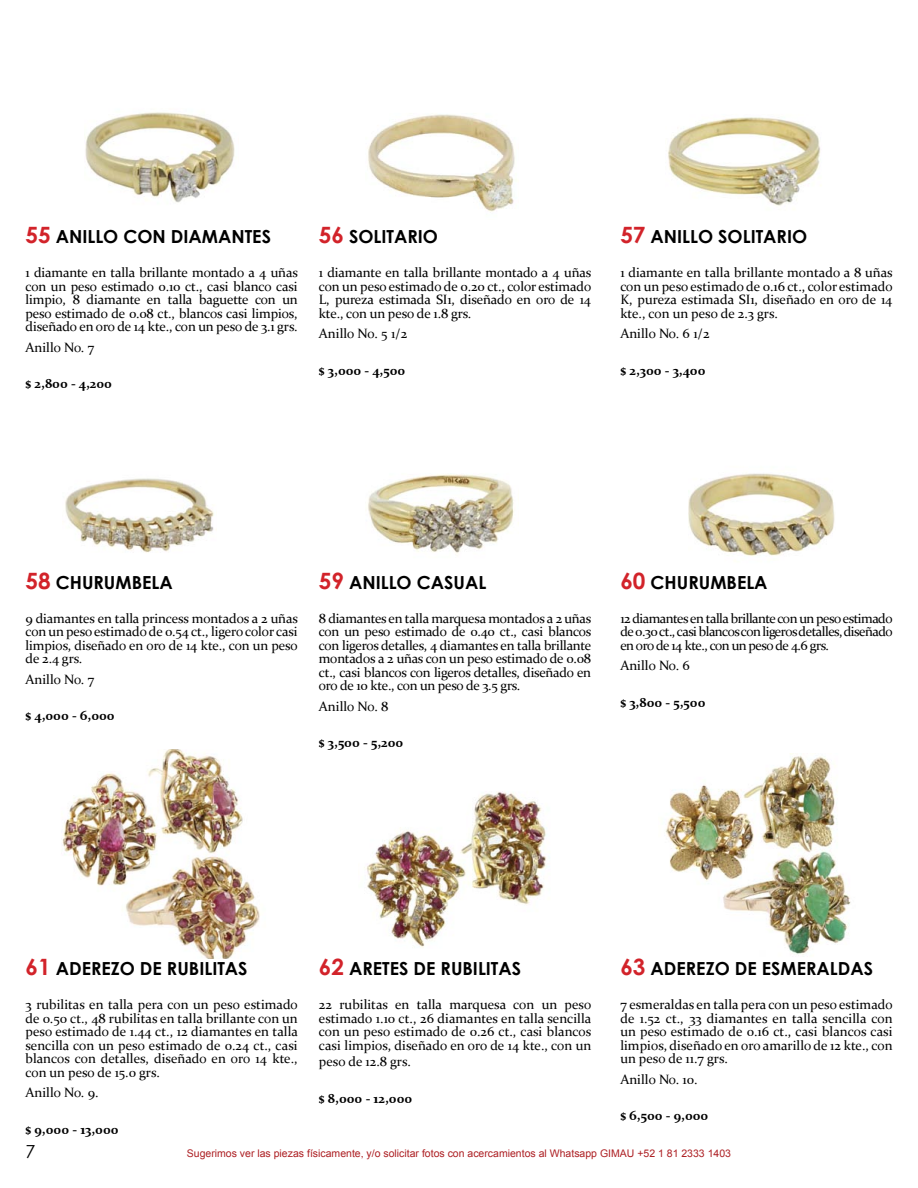
<style>
.page{position:relative;width:918px;height:1188px;background:#fff}
.page>*{position:absolute;margin:0;border:0;box-sizing:border-box;transform-origin:0 0}
.t1{font:700 18px "Century Gothic";color:#000}
.t2{font:18px "Century Gothic";color:#000}
.t3{font:13.5px/13.5px "Constantia";letter-spacing:-.01em;color:#000;text-align:justify}
.t4{font:700 13.5px "Constantia";color:#000}
.t5{font:10.5px "Arial";color:#ad1f23}
.s1{font-size:22.5px;color:#d2232a}
</style>
<div class="page">
<img style="left:85px;top:112px;width:150px;height:91px">
<img style="left:368px;top:114px;width:147px;height:98px">
<img style="left:668px;top:117px;width:152px;height:89px">
<img style="left:65px;top:478px;width:149px;height:75px">
<img style="left:367px;top:474px;width:147px;height:80px">
<img style="left:689px;top:473px;width:146px;height:83px">
<img style="left:62px;top:749px;width:198px;height:210px">
<img style="left:366px;top:791px;width:181px;height:157px">
<img style="left:665px;top:753px;width:186px;height:202px">
<h1 class="t1" style="left:26px;top:223px;width:247px"><span class="s1">55</span> ANILLO CON DIAMANTES</h1>
<p class="t3" style="left:26px;top:265px;width:274px">1 diamante en talla brillante montado a 4 uñas con un peso estimado 0.10 ct., casi blanco casi limpio, 8 diamante en talla baguette con un peso estimado de 0.08 ct., blancos casi limpios, diseñado en oro de 14 kte., con un peso de 3.1 grs.</p>
<p class="t3" style="left:26px;top:340px;width:70px">Anillo No. 7</p>
<p class="t4" style="left:26px;top:375px;width:88px">$ 2,800 - 4,200</p>
<h1 class="t1" style="left:319px;top:223px;width:121px"><span class="s1">56</span> SOLITARIO</h1>
<p class="t3" style="left:319px;top:265px;width:274px">1 diamante en talla brillante montado a 4 uñas con un peso estimado de 0.20 ct., color estimado L, pureza estimada SI1, diseñado en oro de 14 kte., con un peso de 1.8 grs.</p>
<p class="t3" style="left:319px;top:326px;width:90px">Anillo No. 5 1/2</p>
<p class="t4" style="left:319px;top:361px;width:88px">$ 3,000 - 4,500</p>
<h1 class="t1" style="left:620px;top:223px;width:188px"><span class="s1">57</span> ANILLO SOLITARIO</h1>
<p class="t3" style="left:620px;top:265px;width:274px">1 diamante en talla brillante montado a 8 uñas con un peso estimado de 0.16 ct., color estimado K, pureza estimada SI1, diseñado en oro de 14 kte., con un peso de 2.3 grs.</p>
<p class="t3" style="left:620px;top:326px;width:91px">Anillo No. 6 1/2</p>
<p class="t4" style="left:620px;top:361px;width:87px">$ 2,300 - 3,400</p>
<h1 class="t1" style="left:26px;top:569px;width:148px"><span class="s1">58</span> CHURUMBELA</h1>
<p class="t3" style="left:26px;top:611px;width:274px">9 diamantes en talla princess montados a 2 uñas con un peso estimado de 0.54 ct., ligero color casi limpios, diseñado en oro de 14 kte., con un peso de 2.4 grs.</p>
<p class="t3" style="left:26px;top:672px;width:70px">Anillo No. 7</p>
<p class="t4" style="left:26px;top:707px;width:91px">$ 4,000 - 6,000</p>
<h1 class="t1" style="left:319px;top:569px;width:169px"><span class="s1">59</span> ANILLO CASUAL</h1>
<p class="t3" style="left:319px;top:611px;width:274px">8 diamantes en talla marquesa montados a 2 uñas con un peso estimado de 0.40 ct., casi blancos con ligeros detalles, 4 diamantes en talla brillante montados a 2 uñas con un peso estimado de 0.08 ct., casi blancos con ligeros detalles, diseñado en oro de 10 kte., con un peso de 3.5 grs.</p>
<p class="t3" style="left:319px;top:699px;width:71px">Anillo No. 8</p>
<p class="t4" style="left:319px;top:734px;width:86px">$ 3,500 - 5,200</p>
<h1 class="t1" style="left:620px;top:569px;width:148px"><span class="s1">60</span> CHURUMBELA</h1>
<p class="t3" style="left:620px;top:611px;width:274px">12 diamantes en talla brillante con un peso estimado de 0.30 ct., casi blancos con ligeros detalles, diseñado en oro de 14 kte., con un peso de 4.6 grs.</p>
<p class="t3" style="left:620px;top:658px;width:71px">Anillo No. 6</p>
<p class="t4" style="left:620px;top:693px;width:87px">$ 3,800 - 5,500</p>
<h1 class="t1" style="left:26px;top:955px;width:224px"><span class="s1">61</span> ADEREZO DE RUBILITAS</h1>
<p class="t3" style="left:26px;top:997px;width:274px">3 rubilitas en talla pera con un peso estimado de 0.50 ct., 48 rubilitas en talla brillante con un peso estimado de 1.44 ct., 12 diamantes en talla sencilla con un peso estimado de 0.24 ct., casi blancos con detalles, diseñado en oro 14 kte., con un peso de 15.0 grs.</p>
<p class="t3" style="left:26px;top:1085px;width:75px">Anillo No. 9.</p>
<p class="t4" style="left:26px;top:1120px;width:95px">$ 9,000 - 13,000</p>
<h1 class="t1" style="left:319px;top:955px;width:204px"><span class="s1">62</span> ARETES DE RUBILITAS</h1>
<p class="t3" style="left:319px;top:997px;width:274px">22 rubilitas en talla marquesa con un peso estimado 1.10 ct., 26 diamantes en talla sencilla con un peso estimado de 0.26 ct., casi blancos casi limpios, diseñado en oro de 14 kte., con un</p>
<p class="t3" style="left:319px;top:1054px;width:93px">peso de 12.8 grs.</p>
<p class="t4" style="left:319px;top:1089px;width:95px">$ 8,000 - 12,000</p>
<h1 class="t1" style="left:620px;top:955px;width:254px"><span class="s1">63</span> ADEREZO DE ESMERALDAS</h1>
<p class="t3" style="left:620px;top:997px;width:274px">7 esmeraldas en talla pera con un peso estimado de 1.52 ct., 33 diamantes en talla sencilla con un peso estimado de 0.16 ct., casi blancos casi limpios, diseñado en oro amarillo de 12 kte., con un peso de 11.7 grs.</p>
<p class="t3" style="left:620px;top:1072px;width:79px">Anillo No. 10.</p>
<p class="t4" style="left:620px;top:1107px;width:90px">$ 6,500 - 9,000</p>
<h1 class="t2" style="left:26px;top:1139px;width:11px">7</h1>
<p class="t5" style="left:187px;top:1147px;width:546px">Sugerimos ver las piezas físicamente, y/o solicitar fotos con acercamientos al Whatsapp GIMAU +52 1 81 2333 1403</p>
</div>
